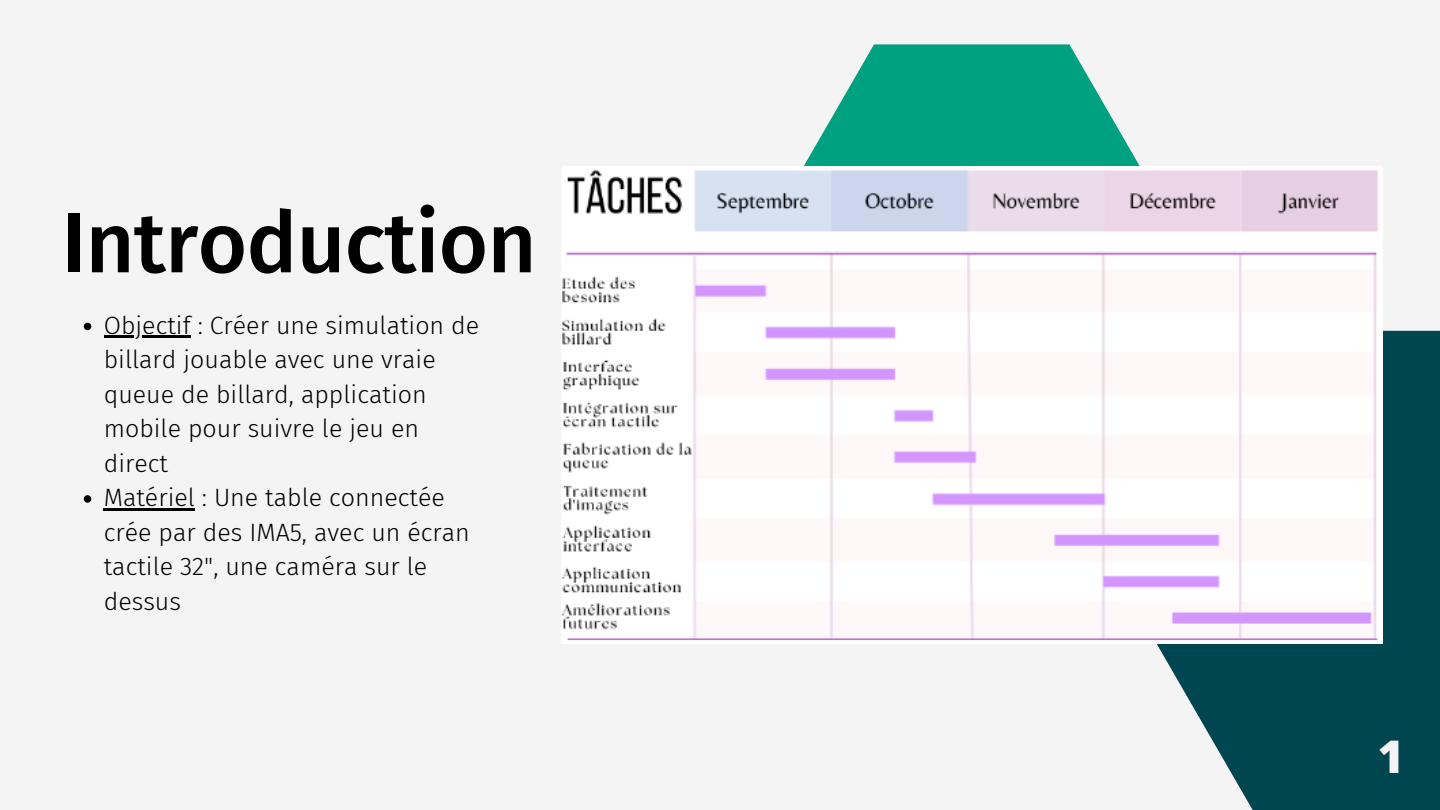
<style>
.page{position:relative;width:1440px;height:810px;background:#f4f4f4}
.page>*{position:absolute;margin:0;border:0;box-sizing:border-box;transform-origin:0 0}
.t1{font:500 85px "Fira Sans";letter-spacing:-.01em;color:#000}
.t2{font:800 45px "Open Sans";color:#f4f4f4}
.t3{font:300 25px/34.5px "Fira Sans";color:#000}
</style>
<div class="page">
<svg style="left:1114px;top:331px;width:326px;height:479px;fill:#004651"></svg>
<svg style="left:776px;top:44px;width:391px;height:123px;fill:#00a181"></svg>
<img style="left:561px;top:167px;width:821px;height:476px">
<svg style="left:84px;top:323px;width:7px;height:7px"></svg>
<hr style="left:104px;top:335px;width:87px;height:3px;background:#000">
<svg style="left:84px;top:495px;width:7px;height:8px"></svg>
<hr style="left:104px;top:508px;width:91px;height:2px;background:#000">
<h1 class="t1" style="left:61px;top:193px;width:477px">Introduction</h1>
<p class="t3" style="left:104px;top:308px;width:377px">Objectif : Créer une simulation de billard jouable avec une vraie queue de billard, application mobile pour suivre le jeu en direct<br>Matériel : Une table connectée crée par des IMA5, avec un écran tactile 32", une caméra sur le dessus</p>
<h2 class="t2" style="left:1378px;top:725px;width:28px">1</h2>
</div>
